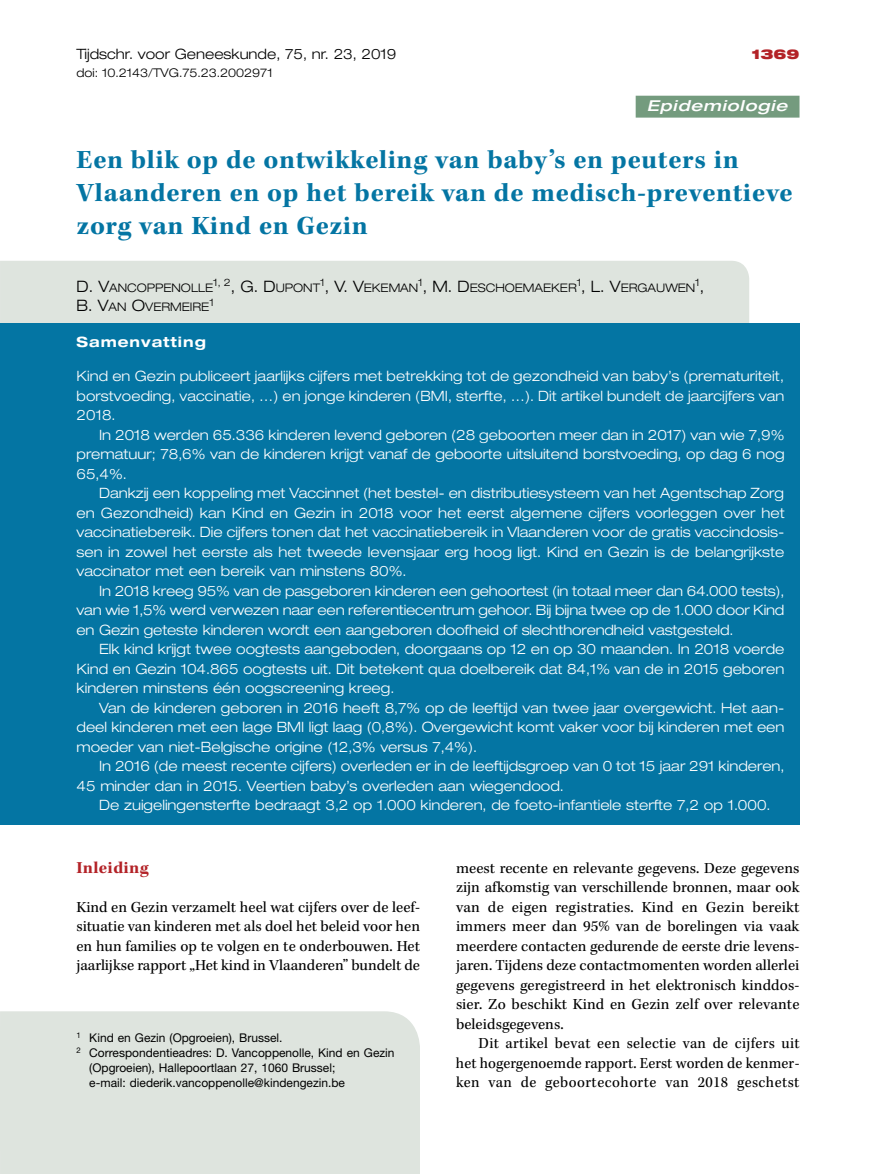
<style>
.page{position:relative;width:876px;height:1174px;background:#fff}
.page>*{position:absolute;margin:0;border:0;box-sizing:border-box;transform-origin:0 0}
.t1{font:700 27px/33px "Kepler Std";letter-spacing:.025em;color:#0475a3}
.t2{font:700 17.25px "Kepler Std";letter-spacing:.02em;color:#b32227}
.t3{font:15.75px/19.5px "Kepler Std";letter-spacing:.01em;color:#000;text-align:justify}
.t4{font:italic 500 expanded 15px "Helvetica Neue LT Std";letter-spacing:.05em;color:#fff;scale:1.1 1}
.t5{font:300 expanded 14.25px/19.5px "Helvetica Neue LT Std";color:#fff;text-align:justify}
.t6{font:300 expanded 14.25px "Helvetica Neue LT Std";color:#000}
.t7{font:700 expanded 14.25px "Helvetica Neue LT Std";letter-spacing:.07em;color:#fff}
.t8{font:900 expanded 13.5px "Helvetica Neue LT Std";color:#b32227}
.t9{font:12px "Helvetica Neue LT Std";color:#000}
.t10{font:300 expanded 12px "Helvetica Neue LT Std";color:#000}
.t11{font:300 expanded 11.85px/19.5px "Helvetica Neue LT Std";color:#000}
.s1{font-size:15.75px}
</style>
<div class="page">
<div style="left:636px;top:96px;width:163px;height:22px;background:#749b7e"></div>
<div style="left:0;top:261px;width:749px;height:62px;background:#dee4de"></div>
<div style="left:0;top:323px;width:799px;height:41px;background:#0475a3"></div>
<div style="left:0;top:357px;width:799px;height:82px;background:#0475a3"></div>
<div style="left:0;top:416px;width:799px;height:77px;background:#0475a3"></div>
<div style="left:0;top:474px;width:799px;height:117px;background:#0475a3"></div>
<div style="left:0;top:572px;width:799px;height:77px;background:#0475a3"></div>
<div style="left:0;top:630px;width:799px;height:78px;background:#0475a3"></div>
<div style="left:0;top:689px;width:799px;height:77px;background:#0475a3"></div>
<div style="left:0;top:747px;width:799px;height:58px;background:#0475a3"></div>
<div style="left:0;top:786px;width:799px;height:39px;background:#0475a3"></div>
<svg style="left:0;top:1011px;width:413px;height:15px;background:#dfe5df"></svg>
<div style="left:0;top:1026px;width:420px;height:148px;background:#dee4de"></div>
<p class="t6" style="left:77px;top:45px;width:321px">Tijdschr. voor Geneeskunde, 75, nr. 23, 2019</p>
<p class="t8" style="left:751px;top:45px;width:50px">1369</p>
<p class="t10" style="left:77px;top:66px;width:198px">doi: 10.2143/TVG.75.23.2002971</p>
<p class="t4" style="left:647px;top:97px;width:129px">Epidemiologie</p>
<h1 class="t1" style="left:77px;top:144px;width:718px">Een blik op de ontwikkeling van baby’s en peuters in<br>Vlaanderen en op het bereik van de medisch-preventieve zorg van Kind en Gezin</h1>
<p class="t11" style="left:77px;top:277px;width:629px"><span class="s1">D. V</span>ANCOPPENOLLE<sup>1,</sup> <sup>2</sup><span class="s1">, G. D</span>UPONT<sup>1</sup><span class="s1">, V. V</span>EKEMAN<sup>1</sup><span class="s1">, M. D</span>ESCHOEMAEKER<sup>1</sup><span class="s1">, L. V</span>ERGAUWEN<sup>1</sup><span class="s1">,<br>B. V</span>AN <span class="s1">O</span>VERMEIRE<sup>1</sup></p>
<p class="t7" style="left:77px;top:333px;width:131px">Samenvatting</p>
<p class="t5" style="left:77px;top:366px;width:709px">Kind en Gezin publiceert jaarlijks cijfers met betrekking tot de gezondheid van baby’s (prematuriteit, borstvoeding, vaccinatie, …) en jonge kinderen (BMI, sterfte, …). Dit artikel bundelt de jaarcijfers van 2018.</p>
<p class="t5" style="left:77px;top:425px;width:709px;text-indent:23px">In 2018 werden 65.336 kinderen levend geboren (28 geboorten meer dan in 2017) van wie 7,9% prematuur; 78,6% van de kinderen krijgt vanaf de geboorte uitsluitend borstvoeding, op dag 6 nog 65,4%.</p>
<p class="t5" style="left:77px;top:483px;width:710px;text-indent:23px">Dankzij een koppeling met Vaccinnet (het bestel- en distributiesysteem van het Agentschap Zorg en Gezondheid) kan Kind en Gezin in 2018 voor het eerst algemene cijfers voorleggen over het vaccinatiebereik. Die cijfers tonen dat het vaccinatiebereik in Vlaanderen voor de gratis vaccindosis&shy;sen in zowel het eerste als het tweede levensjaar erg hoog ligt. Kind en Gezin is de belangrijkste vaccinator met een bereik van minstens 80%.</p>
<p class="t5" style="left:77px;top:581px;width:709px;text-indent:23px">In 2018 kreeg 95% van de pasgeboren kinderen een gehoortest (in totaal meer dan 64.000 tests), van wie 1,5% werd verwezen naar een referentiecentrum gehoor. Bij bijna twee op de 1.000 door Kind en Gezin geteste kinderen wordt een aangeboren doofheid of slechthorendheid vastgesteld.</p>
<p class="t5" style="left:77px;top:639px;width:709px;text-indent:23px">Elk kind krijgt twee oogtests aangeboden, doorgaans op 12 en op 30 maanden. In 2018 voerde Kind en Gezin 104.865 oogtests uit. Dit betekent qua doelbereik dat 84,1% van de in 2015 geboren kinderen minstens één oogscreening kreeg.</p>
<p class="t5" style="left:77px;top:698px;width:709px;text-indent:23px">Van de kinderen geboren in 2016 heeft 8,7% op de leeftijd van twee jaar overgewicht. Het aan&shy;deel kinderen met een lage BMI ligt laag (0,8%). Overgewicht komt vaker voor bij kinderen met een moeder van niet-Belgische origine (12,3% versus 7,4%).</p>
<p class="t5" style="left:77px;top:756px;width:709px;text-indent:23px">In 2016 (de meest recente cijfers) overleden er in de leeftijdsgroep van 0 tot 15 jaar 291 kinderen,<br>45 minder dan in 2015. Veertien baby’s overleden aan wiegendood.</p>
<p class="t5" style="left:99px;top:795px;width:673px">De zuigelingensterfte bedraagt 3,2 op 1.000 kinderen, de foeto-infantiele sterfte 7,2 op 1.000.</p>
<p class="t2" style="left:77px;top:857px;width:74px">Inleiding</p>
<p class="t3" style="left:77px;top:897px;width:345px">Kind en Gezin verzamelt heel wat cijfers over de leef&shy;situatie van kinderen met als doel het beleid voor hen en hun families op te volgen en te onderbouwen. Het jaarlijkse rapport „Het kind in Vlaanderen” bundelt de</p>
<p class="t9" style="left:77px;top:1031px;width:207px"><sup>1</sup> Kind en Gezin (Opgroeien), Brussel.</p>
<p class="t9" style="left:77px;top:1046px;width:319px"><sup>2</sup> Correspondentieadres: D. Vancoppenolle, Kind en Gezin</p>
<p class="t9" style="left:89px;top:1061px;width:248px">(Opgroeien), Hallepoortlaan 27, 1060 Brussel;</p>
<p class="t9" style="left:89px;top:1076px;width:257px">e-mail: diederik.vancoppenolle@kindengezin.be</p>
<p class="t3" style="left:456px;top:858px;width:345px">meest recente en relevante gegevens. Deze gegevens zijn afkomstig van verschillende bronnen, maar ook van de eigen registraties. Kind en Gezin bereikt immers meer dan 95% van de borelingen via vaak meerdere contacten gedurende de eerste drie levens&shy;jaren. Tijdens deze contactmomenten worden allerlei gegevens geregistreerd in het elektronisch kinddos&shy;sier. Zo beschikt Kind en Gezin zelf over relevante beleidsgegevens.</p>
<p class="t3" style="left:456px;top:1034px;width:345px;text-indent:23px">Dit artikel bevat een selectie van de cijfers uit het hogergenoemde rapport. Eerst worden de kenmer&shy;ken van de geboortecohorte van 2018 geschetst</p>
</div>
